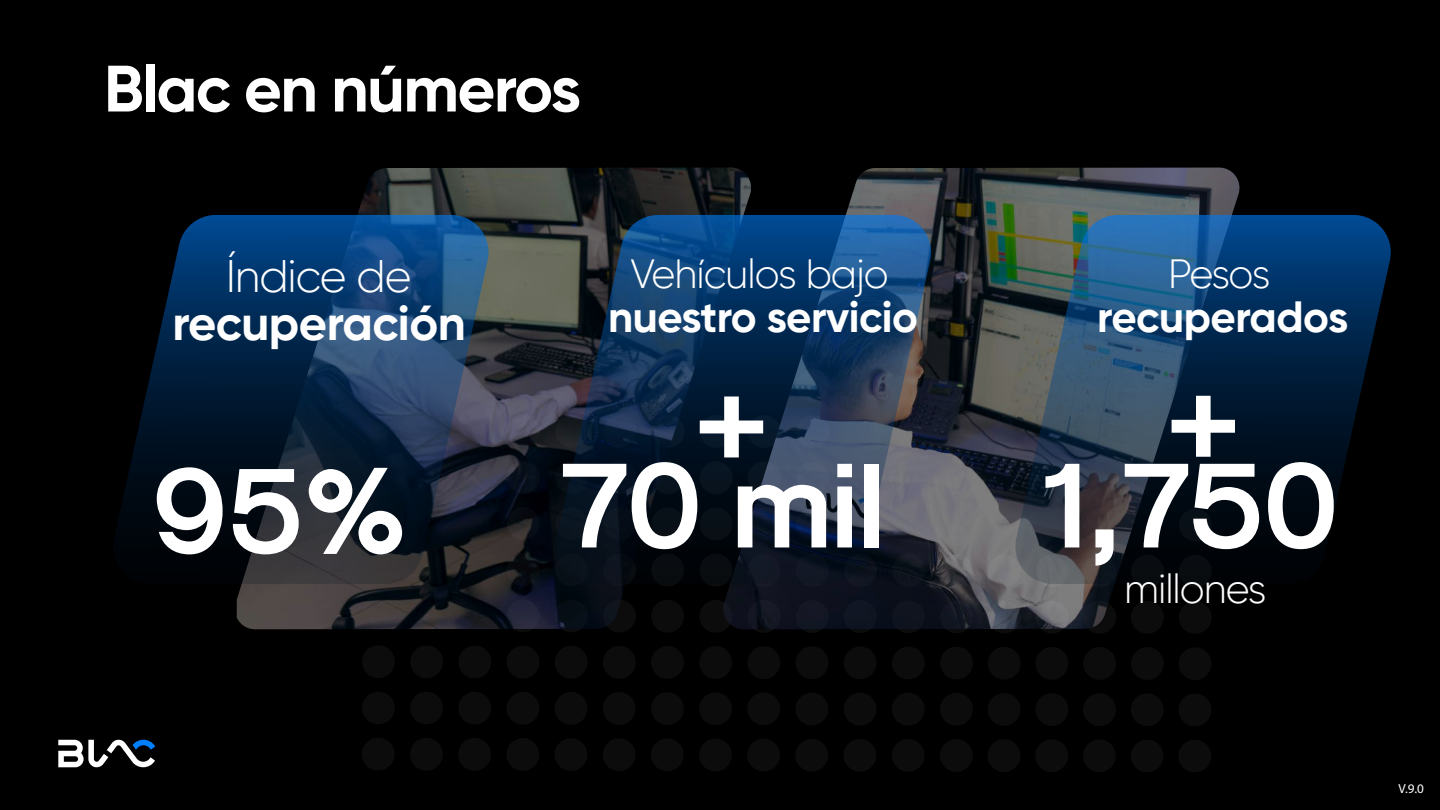
<style>
.page{position:relative;width:1440px;height:810px;background:#000}
.page>*{position:absolute;margin:0;border:0;box-sizing:border-box;transform-origin:0 0}
.t1{font:121.95px "Sk Modernist Bold";color:#fff}
.t2{font:700 65.4px "Gilroy";letter-spacing:-.025em;color:#fff}
.t3{font:700 48.6px "Gilroy";letter-spacing:-.01em;color:#fff}
.t4{font:300 45.45px "Gilroy";letter-spacing:-.025em;color:#fff}
.t5{font:700 43.58px "Gilroy";letter-spacing:-.01em;color:#fff}
.t6{font:300 40.72px "Gilroy";letter-spacing:-.025em;color:#fff}
.t7{font:13.12px "Myriad Pro";color:#fff}
</style>
<div class="page">
<div style="left:362px;top:738px;width:33px;height:33px;background:#0c0c0c;border-radius:50%"></div>
<div style="left:362px;top:691px;width:33px;height:33px;background:#0c0c0c;border-radius:50%"></div>
<div style="left:362px;top:645px;width:33px;height:33px;background:#0c0c0c;border-radius:50%"></div>
<div style="left:410px;top:738px;width:33px;height:33px;background:#0c0c0c;border-radius:50%"></div>
<div style="left:410px;top:692px;width:33px;height:33px;background:#0c0c0c;border-radius:50%"></div>
<div style="left:410px;top:645px;width:33px;height:33px;background:#0c0c0c;border-radius:50%"></div>
<div style="left:458px;top:738px;width:33px;height:33px;background:#0c0c0c;border-radius:50%"></div>
<div style="left:458px;top:692px;width:33px;height:33px;background:#0c0c0c;border-radius:50%"></div>
<div style="left:458px;top:645px;width:33px;height:33px;background:#0c0c0c;border-radius:50%"></div>
<div style="left:506px;top:738px;width:33px;height:33px;background:#0c0c0c;border-radius:50%"></div>
<div style="left:506px;top:692px;width:33px;height:33px;background:#0c0c0c;border-radius:50%"></div>
<div style="left:507px;top:646px;width:32px;height:33px;background:#0c0c0c;border-radius:50%"></div>
<div style="left:507px;top:599px;width:33px;height:33px;background:#0c0c0c;border-radius:50%"></div>
<div style="left:554px;top:738px;width:33px;height:33px;background:#0c0c0c;border-radius:50%"></div>
<div style="left:555px;top:692px;width:33px;height:33px;background:#0c0c0c;border-radius:50%"></div>
<div style="left:555px;top:646px;width:33px;height:33px;background:#0c0c0c;border-radius:50%"></div>
<div style="left:555px;top:600px;width:33px;height:32px;background:#0c0c0c;border-radius:50%"></div>
<div style="left:603px;top:738px;width:33px;height:33px;background:#0c0c0c;border-radius:50%"></div>
<div style="left:603px;top:692px;width:33px;height:33px;background:#0c0c0c;border-radius:50%"></div>
<div style="left:603px;top:646px;width:33px;height:33px;background:#0c0c0c;border-radius:50%"></div>
<div style="left:603px;top:600px;width:33px;height:33px;background:#0c0c0c;border-radius:50%"></div>
<div style="left:651px;top:738px;width:33px;height:33px;background:#0c0c0c;border-radius:50%"></div>
<div style="left:651px;top:692px;width:33px;height:33px;background:#0c0c0c;border-radius:50%"></div>
<div style="left:651px;top:646px;width:33px;height:33px;background:#0c0c0c;border-radius:50%"></div>
<div style="left:651px;top:600px;width:33px;height:33px;background:#0c0c0c;border-radius:50%"></div>
<div style="left:699px;top:738px;width:33px;height:33px;background:#0c0c0c;border-radius:50%"></div>
<div style="left:699px;top:692px;width:33px;height:33px;background:#0c0c0c;border-radius:50%"></div>
<div style="left:699px;top:646px;width:33px;height:33px;background:#0c0c0c;border-radius:50%"></div>
<div style="left:699px;top:600px;width:33px;height:33px;background:#0c0c0c;border-radius:50%"></div>
<div style="left:747px;top:739px;width:33px;height:33px;background:#0c0c0c;border-radius:50%"></div>
<div style="left:747px;top:692px;width:33px;height:33px;background:#0c0c0c;border-radius:50%"></div>
<div style="left:747px;top:646px;width:33px;height:33px;background:#0c0c0c;border-radius:50%"></div>
<div style="left:747px;top:600px;width:33px;height:33px;background:#0c0c0c;border-radius:50%"></div>
<div style="left:795px;top:739px;width:33px;height:33px;background:#0c0c0c;border-radius:50%"></div>
<div style="left:795px;top:692px;width:33px;height:33px;background:#0c0c0c;border-radius:50%"></div>
<div style="left:796px;top:646px;width:32px;height:33px;background:#0c0c0c;border-radius:50%"></div>
<div style="left:796px;top:600px;width:33px;height:33px;background:#0c0c0c;border-radius:50%"></div>
<div style="left:844px;top:739px;width:32px;height:33px;background:#0c0c0c;border-radius:50%"></div>
<div style="left:844px;top:693px;width:33px;height:33px;background:#0c0c0c;border-radius:50%"></div>
<div style="left:844px;top:646px;width:33px;height:33px;background:#0c0c0c;border-radius:50%"></div>
<div style="left:844px;top:600px;width:33px;height:33px;background:#0c0c0c;border-radius:50%"></div>
<div style="left:892px;top:739px;width:33px;height:33px;background:#0c0c0c;border-radius:50%"></div>
<div style="left:892px;top:693px;width:33px;height:33px;background:#0c0c0c;border-radius:50%"></div>
<div style="left:892px;top:647px;width:33px;height:32px;background:#0c0c0c;border-radius:50%"></div>
<div style="left:892px;top:600px;width:33px;height:33px;background:#0c0c0c;border-radius:50%"></div>
<div style="left:940px;top:739px;width:33px;height:33px;background:#0c0c0c;border-radius:50%"></div>
<div style="left:940px;top:693px;width:33px;height:33px;background:#0c0c0c;border-radius:50%"></div>
<div style="left:940px;top:647px;width:33px;height:33px;background:#0c0c0c;border-radius:50%"></div>
<div style="left:940px;top:600px;width:33px;height:33px;background:#0c0c0c;border-radius:50%"></div>
<div style="left:988px;top:739px;width:32px;height:33px;background:#0c0c0c;border-radius:50%"></div>
<div style="left:988px;top:693px;width:33px;height:33px;background:#0c0c0c;border-radius:50%"></div>
<div style="left:988px;top:647px;width:33px;height:33px;background:#0c0c0c;border-radius:50%"></div>
<div style="left:988px;top:601px;width:33px;height:32px;background:#0c0c0c;border-radius:50%"></div>
<div style="left:1035px;top:739px;width:33px;height:33px;background:#0c0c0c;border-radius:50%"></div>
<div style="left:1035px;top:693px;width:33px;height:33px;background:#0c0c0c;border-radius:50%"></div>
<div style="left:1035px;top:647px;width:33px;height:33px;background:#0c0c0c;border-radius:50%"></div>
<div style="left:1036px;top:601px;width:33px;height:33px;background:#0c0c0c;border-radius:50%"></div>
<div style="left:1083px;top:739px;width:33px;height:33px;background:#0c0c0c;border-radius:50%"></div>
<div style="left:1083px;top:693px;width:33px;height:33px;background:#0c0c0c;border-radius:50%"></div>
<div style="left:1083px;top:647px;width:33px;height:33px;background:#0c0c0c;border-radius:50%"></div>
<div style="left:1083px;top:601px;width:33px;height:33px;background:#0c0c0c;border-radius:50%"></div>
<div style="left:1131px;top:739px;width:33px;height:33px;background:#0c0c0c;border-radius:50%"></div>
<div style="left:1131px;top:693px;width:33px;height:33px;background:#0c0c0c;border-radius:50%"></div>
<div style="left:1131px;top:647px;width:33px;height:33px;background:#0c0c0c;border-radius:50%"></div>
<div style="left:1131px;top:601px;width:33px;height:33px;background:#0c0c0c;border-radius:50%"></div>
<div style="left:1178px;top:740px;width:33px;height:33px;background:#0c0c0c;border-radius:50%"></div>
<div style="left:1178px;top:693px;width:33px;height:33px;background:#0c0c0c;border-radius:50%"></div>
<div style="left:1179px;top:647px;width:33px;height:33px;background:#0c0c0c;border-radius:50%"></div>
<div style="left:1179px;top:601px;width:33px;height:33px;background:#0c0c0c;border-radius:50%"></div>
<img style="left:237px;top:168px;width:1003px;height:461px">
<svg style="left:114px;top:215px;width:375px;height:369px"></svg>
<svg style="left:556px;top:215px;width:375px;height:369px;background:#18314c"></svg>
<svg style="left:1015px;top:215px;width:376px;height:369px"></svg>
<svg style="left:58px;top:740px;width:97px;height:27px"></svg>
<h2 class="t2" style="left:104px;top:48px;width:479px">Blac en números</h2>
<p class="t4" style="left:226px;top:248px;width:187px">Índice de</p>
<p class="t3" style="left:172px;top:293px;width:295px">recuperación</p>
<p class="t6" style="left:630px;top:249px;width:260px">Vehículos bajo</p>
<p class="t5" style="left:608px;top:289px;width:312px">nuestro servicio</p>
<p class="t6" style="left:1168px;top:249px;width:104px">Pesos</p>
<p class="t5" style="left:1097px;top:289px;width:253px">recuperados</p>
<h1 class="t1" style="left:694px;top:343px;width:76px">+</h1>
<h1 class="t1" style="left:1166px;top:342px;width:76px">+</h1>
<h1 class="t1" style="left:154px;top:433px;width:732px">95% 70 mil</h1>
<h1 class="t1" style="left:1040px;top:433px;width:300px">1,750</h1>
<p class="t6" style="left:1124px;top:564px;width:144px">millones</p>
<p class="t7" style="left:1398px;top:780px;width:27px">V.9.0</p>
</div>
